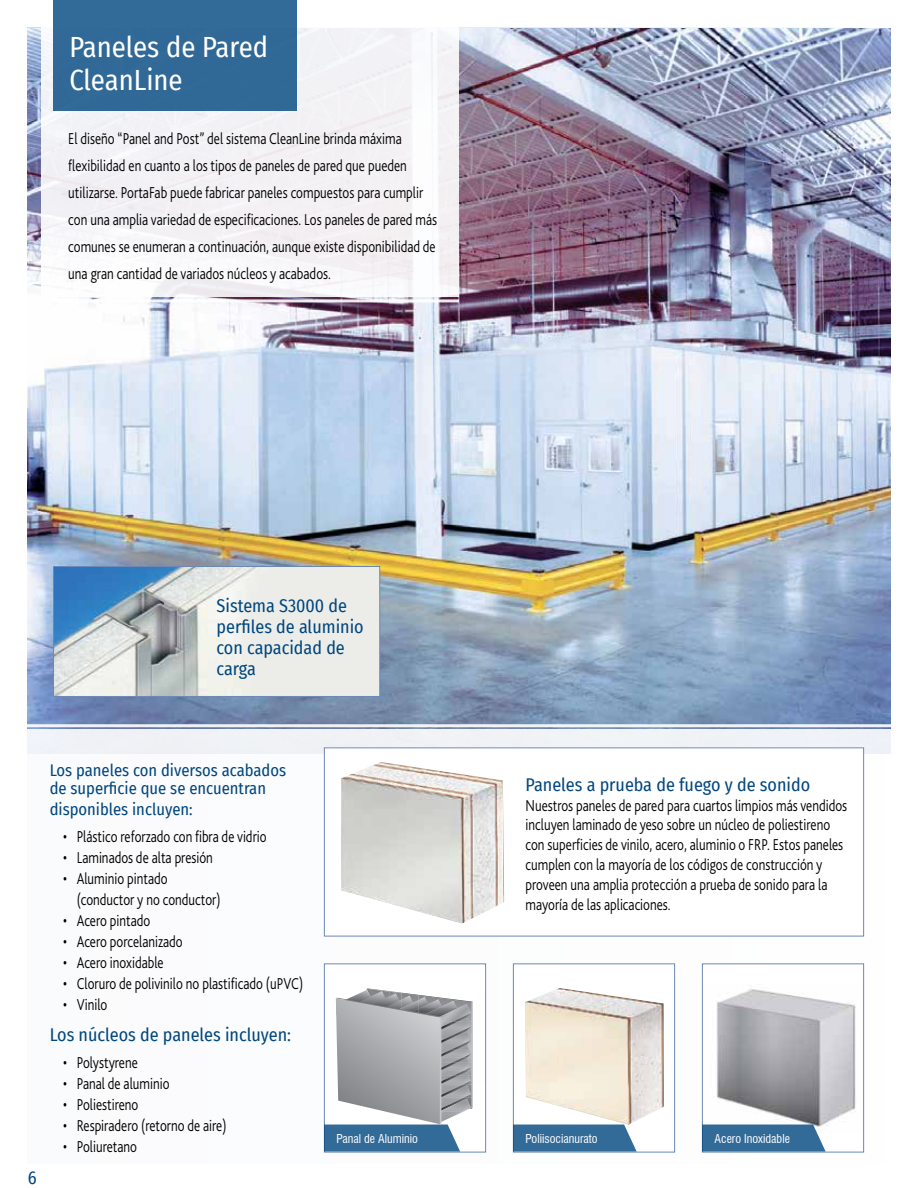
<style>
.page{position:relative;width:918px;height:1188px;background:#fff}
.page>*{position:absolute;margin:0;border:0;box-sizing:border-box;transform-origin:0 0}
.t1{font:28.5px/33px "Fira Sans Condensed";color:#fff}
.t2{font:18px/21px "Fira Sans Condensed";color:#00467f}
.t3{font:300 16.5px/27px "Bliss 2";color:#000;scale:.8 1}
.t4{font:16.5px/18px "Fira Sans Condensed";color:#00467f}
.t5{font:condensed 12px "Swiss 721 BT";color:#fff}
</style>
<div class="page">
<img style="left:27px;top:29px;width:864px;height:700px">
<hr style="left:0;top:724px;width:918px;height:3px;background:#fff">
<div style="left:42px;top:0;width:417px;height:297px;background:#f3f2f5"></div>
<hr style="left:42px;top:299px;width:417px;height:3px;background:#fff">
<div style="left:53px;top:0;width:244px;height:110px;background:#306997"></div>
<img style="left:341px;top:762px;width:163px;height:161px">
<div style="left:324px;top:747px;width:540px;height:189px;border:1px solid #6c89b4"></div>
<svg style="left:324px;top:988px;width:162px;height:164px"></svg>
<img style="left:525px;top:988px;width:139px;height:137px">
<div style="left:513px;top:963px;width:162px;height:189px;border:1px solid #6c89b4"></div>
<svg style="left:513px;top:1125px;width:124px;height:27px;background:#3f749e"></svg>
<img style="left:704px;top:989px;width:152px;height:137px">
<div style="left:702px;top:963px;width:162px;height:189px;border:1px solid #6c89b4"></div>
<svg style="left:702px;top:1125px;width:124px;height:27px;background:#3f739e"></svg>
<img style="left:55px;top:568px;width:323px;height:127px">
<div style="left:53px;top:566px;width:327px;height:131px;border:1px solid #6c89b4"></div>
<h1 class="t1" style="left:69px;top:30px;width:200px">Paneles de Pared<br>CleanLine</h1>
<p class="t3" style="left:68px;top:125px;width:463px">El diseño “Panel and Post” del sistema CleanLine brinda máxima flexibilidad en cuanto a los tipos de paneles de pared que pueden utilizarse. PortaFab puede fabricar paneles compuestos para cumplir con una amplia variedad de especificaciones. Los paneles de pared más comunes se enumeran a continuación, aunque existe disponibilidad de una gran cantidad de variados núcleos y acabados.</p>
<p class="t2" style="left:217px;top:595px;width:149px">Sistema S3000 de perfiles de aluminio con capacidad de carga</p>
<p class="t2" style="left:28px;top:1167px;width:10px">6</p>
<p class="t4" style="left:50px;top:761px;width:238px">Los paneles con diversos acabados de superficie que se encuentran</p>
<p class="t4" style="left:50px;top:800px;width:145px">disponibles incluyen:</p>
<p class="t3" style="left:63px;top:822px;width:256px">• Plástico reforzado con fibra de vidrio</p>
<p class="t3" style="left:63px;top:843px;width:189px">• Laminados de alta presión</p>
<p class="t3" style="left:77px;top:867px;width:181px;line-height:21px;text-indent:-14px">• Aluminio pintado (conductor y no conductor)</p>
<p class="t3" style="left:63px;top:906px;width:110px">• Acero pintado</p>
<p class="t3" style="left:63px;top:927px;width:151px">• Acero porcelanizado</p>
<p class="t3" style="left:63px;top:948px;width:127px">• Acero inoxidable</p>
<p class="t3" style="left:63px;top:969px;width:302px">• Cloruro de polivinilo no plastificado (uPVC)</p>
<p class="t3" style="left:63px;top:990px;width:57px">• Vinilo</p>
<p class="t2" style="left:50px;top:1024px;width:243px">Los núcleos de paneles incluyen:</p>
<p class="t3" style="left:63px;top:1049px;width:95px">• Polystyrene</p>
<p class="t3" style="left:63px;top:1070px;width:135px">• Panal de aluminio</p>
<p class="t3" style="left:63px;top:1091px;width:95px">• Poliestireno</p>
<p class="t3" style="left:63px;top:1112px;width:206px">• Respiradero (retorno de aire)</p>
<p class="t3" style="left:63px;top:1133px;width:94px">• Poliuretano</p>
<p class="t2" style="left:526px;top:774px;width:286px">Paneles a prueba de fuego y de sonido</p>
<p class="t3" style="left:526px;top:795px;width:404px;line-height:19.8px">Nuestros paneles de pared para cuartos limpios más vendidos incluyen laminado de yeso sobre un núcleo de poliestireno con superficies de vinilo, acero, aluminio o FRP. Estos paneles cumplen con la mayoría de los códigos de construcción y proveen una amplia protección a prueba de sonido para la mayoría de las aplicaciones.</p>
<p class="t5" style="left:337px;top:1131px;width:83px">Panal de Aluminio</p>
<p class="t5" style="left:526px;top:1131px;width:74px">Poliisocianurato</p>
<p class="t5" style="left:715px;top:1131px;width:77px">Acero Inoxidable</p>
</div>
